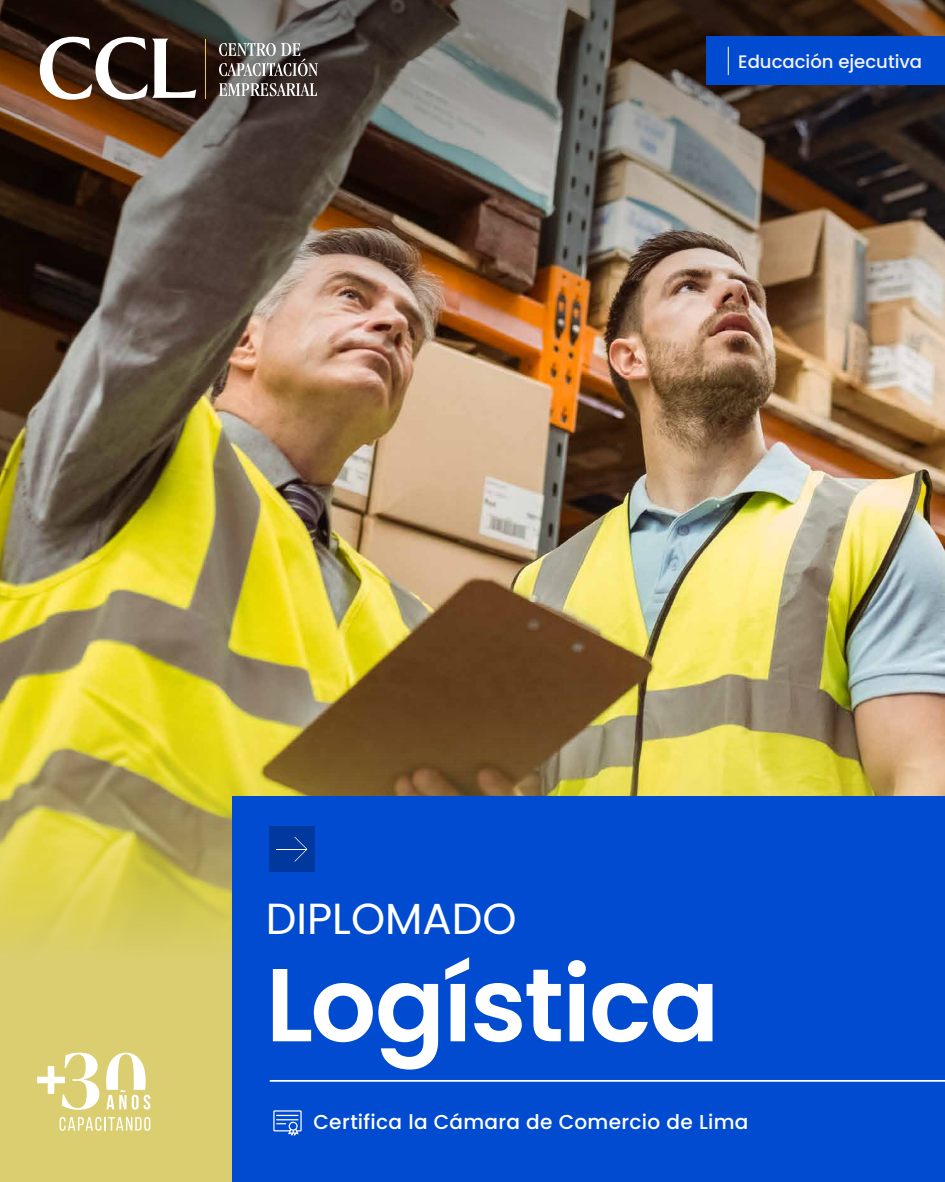
<style>
.page{position:relative;width:945px;height:1182px;background:#fff}
.page>*{position:absolute;margin:0;border:0;box-sizing:border-box;transform-origin:0 0}
.t1{font:600 103.51px "Poppins";letter-spacing:-.02em;color:#fff}
.t2{font:43.4px "Poppins";color:#fff}
.t3{font:500 20.12px "Poppins";letter-spacing:.015em;color:#fff}
.t4{font:500 18.11px "Poppins";color:#f3f2f1}
</style>
<div class="page">
<div style="left:0;top:479px;width:945px;height:702px;background:#dbce71"></div>
<img style="left:0;top:628px;width:945px;height:318px">
<img style="left:0;top:0;width:945px;height:628px">
<svg style="left:37px;top:1052px;width:62px;height:57px"></svg>
<svg style="left:60px;top:1117px;width:90px;height:13px"></svg>
<svg style="left:106px;top:1052px;width:44px;height:57px"></svg>
<div style="left:706px;top:37px;width:239px;height:48px;background:#004bd0"></div>
<svg style="left:728px;top:47px;width:1px;height:28px"></svg>
<div style="left:232px;top:796px;width:713px;height:385px;background:#004bd0"></div>
<hr style="left:270px;top:1079px;width:675px;height:2px;background:#fff">
<svg style="left:273px;top:1110px;width:29px;height:25px"></svg>
<div style="left:269px;top:826px;width:46px;height:46px;background:#00389e"></div>
<svg style="left:294px;top:836px;width:13px;height:25px"></svg>
<hr style="left:277px;top:848px;width:30px;height:1px;background:#fff">
<svg style="left:40px;top:37px;width:156px;height:63px"></svg>
<hr style="left:205px;top:39px;width:1px;height:59px;background:#f4cf00">
<svg style="left:219px;top:43px;width:99px;height:33px"></svg>
<svg style="left:219px;top:83px;width:98px;height:13px"></svg>
<p class="t4" style="left:738px;top:51px;width:186px">Educación ejecutiva</p>
<h2 class="t2" style="left:266px;top:893px;width:252px">DIPLOMADO</h2>
<h1 class="t1" style="left:266px;top:944px;width:455px">Logística</h1>
<p class="t3" style="left:314px;top:1109px;width:437px">Certifica la Cámara de Comercio de Lima</p>
</div>
